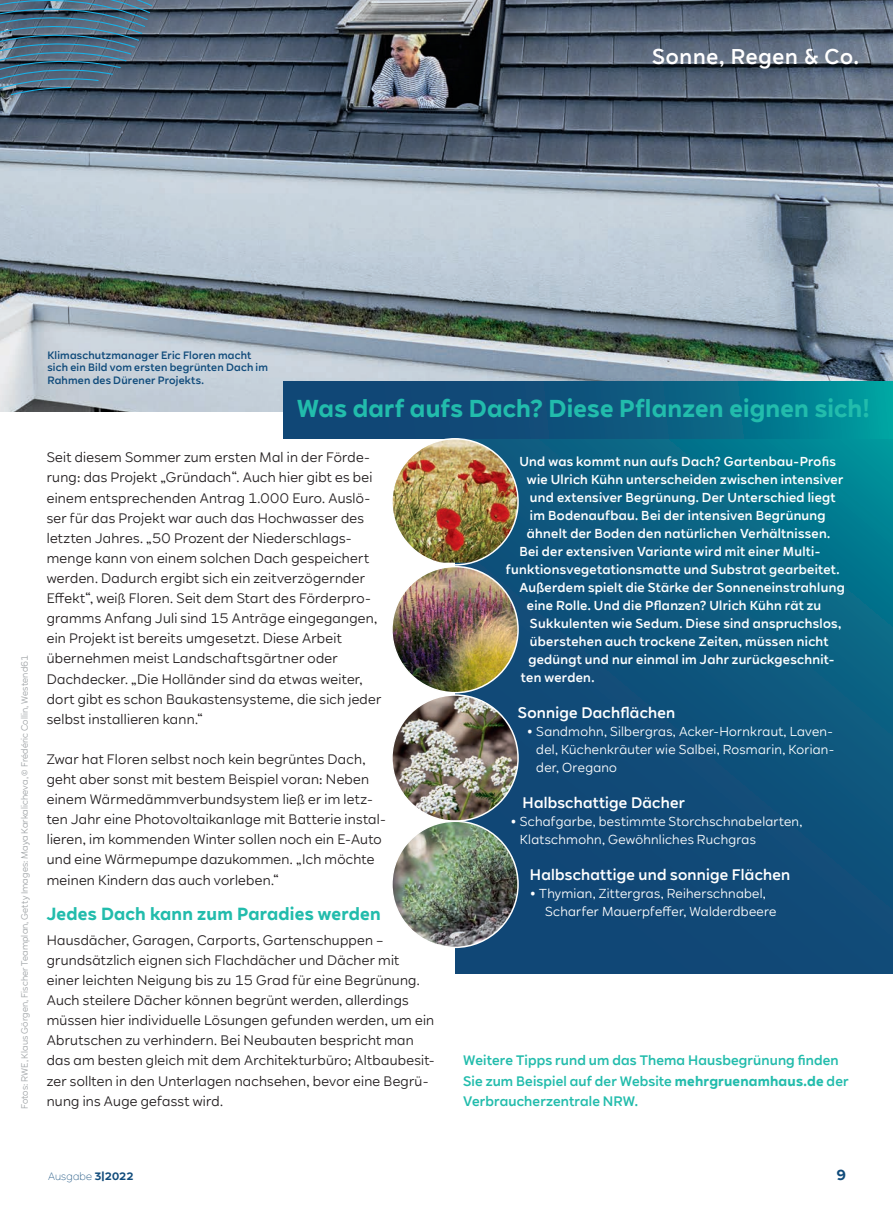
<style>
.page{position:relative;width:893px;height:1212px;background:#fff}
.page>*{position:absolute;margin:0;border:0;box-sizing:border-box;transform-origin:0 0}
.t1{font:700 24px "RWE Sans";letter-spacing:.01em;color:#22bcac}
.t2{font:500 21px "RWE Sans";letter-spacing:.035em;color:#fff}
.t3{font:700 17.25px "RWE Sans";letter-spacing:.01em;color:#22bcac}
.t4{font:500 15px "RWE Sans";letter-spacing:.015em;color:#fff}
.t5{font:700 14.25px "RWE Sans";color:#104b7b}
.t6{font:13.5px/20.1px "RWE Sans";letter-spacing:.02em;color:#231f20}
.t7{font:500 13.5px/20.1px "RWE Sans";letter-spacing:.01em;color:#22bcac}
.t8{font:500 12.75px "RWE Sans";letter-spacing:.02em;color:#fff}
.t9{font:12.75px/18px "RWE Sans";letter-spacing:.02em;color:#fff}
.t10{font:500 10.5px/12.6px "RWE Sans";letter-spacing:.02em;color:#104b7b}
.t11{font:300 10.5px "RWE Sans";letter-spacing:.015em;color:#104b7b}
.t12{font:9px "RWE Sans";letter-spacing:.015em;color:#9fa3a6}
.s1{font-size:16.5px}
.s2{font-weight:700}
</style>
<div class="page">
<img style="left:0;top:0;width:893px;height:412px">
<svg style="left:455px;top:438px;width:438px;height:536px;background:#0e577e"></svg>
<svg style="left:283px;top:382px;width:610px;height:56px;background:#0b5e81"></svg>
<svg style="left:0;top:0;width:158px;height:96px;background:#496479"></svg>
<img style="left:394px;top:439px;width:124px;height:124px">
<img style="left:392px;top:695px;width:126px;height:126px;border-radius:63px">
<img style="left:394px;top:567px;width:124px;height:125px">
<img style="left:392px;top:821px;width:126px;height:126px;border-radius:63px">
<h2 class="t2" style="left:652px;top:43px;width:208px">Sonne, Regen &amp; Co.</h2>
<p class="t12" style="left:19px;top:1109px;width:456px;rotate:-90deg">Fotos: RWE, Klaus Görgen, Fischer Teamplan, Getty Images: Maya Karkalicheva, © Frédéric Collin, Westend61</p>
<p class="t10" style="left:47px;top:349px;width:222px">Klimaschutzmanager Eric Floren macht sich ein Bild vom ersten begrünten Dach im<br>Rahmen des Dürener Projekts.</p>
<h1 class="t1" style="left:297px;top:393px;width:574px">Was darf aufs Dach? Diese Pflanzen eignen sich!</h1>
<p class="t6" style="left:47px;top:448px;width:336px">Seit diesem Sommer zum ersten Mal in der Förde&shy;rung: das Projekt „Gründach“. Auch hier gibt es bei einem entsprechenden Antrag 1.000 Euro. Auslö&shy;ser für das Projekt war auch das Hochwasser des letzten Jahres. „50 Prozent der Niederschlags&shy;menge kann von einem solchen Dach gespeichert werden. Dadurch ergibt sich ein zeitverzögernder Effekt“, weiß Floren. Seit dem Start des Förderpro&shy;gramms Anfang Juli sind 15 Anträge eingegangen, ein Projekt ist bereits umgesetzt. Diese Arbeit übernehmen meist Landschaftsgärtner oder Dachdecker. „Die Holländer sind da etwas weiter, dort gibt es schon Baukastensysteme, die sich jeder selbst installieren kann.“</p>
<p class="t6" style="left:47px;top:749px;width:341px">Zwar hat Floren selbst noch kein begrüntes Dach, geht aber sonst mit bestem Beispiel voran: Neben einem Wärmedämmverbundsystem ließ er im letz&shy;ten Jahr eine Photovoltaikanlage mit Batterie instal&shy;lieren, im kommenden Winter sollen noch ein E-Auto und eine Wärmepumpe dazukommen. „Ich möchte meinen Kindern das auch vorleben.“</p>
<p class="t3" style="left:47px;top:903px;width:336px">Jedes Dach kann zum Paradies werden</p>
<p class="t6" style="left:47px;top:930px;width:389px">Hausdächer, Garagen, Carports, Gartenschuppen – grundsätzlich eignen sich Flachdächer und Dächer mit einer leichten Neigung bis zu 15 Grad für eine Begrünung.<br>Auch steilere Dächer können begrünt werden, allerdings müssen hier individuelle Lösungen gefunden werden, um ein Abrutschen zu verhindern. Bei Neubauten bespricht man das am besten gleich mit dem Architekturbüro; Altbaubesit&shy;zer sollten in den Unterlagen nachsehen, bevor eine Begrü&shy;nung ins Auge gefasst wird.</p>
<p class="t8" style="left:519px;top:453px;width:318px">Und was kommt nun aufs Dach? Gartenbau-Profis</p>
<p class="t8" style="left:527px;top:471px;width:318px">wie Ulrich Kühn unterscheiden zwischen intensiver</p>
<p class="t8" style="left:530px;top:489px;width:307px">und extensiver Begrünung. Der Unterschied liegt</p>
<p class="t8" style="left:530px;top:507px;width:297px">im Bodenaufbau. Bei der intensiven Begrünung</p>
<p class="t8" style="left:527px;top:525px;width:305px">ähnelt der Boden den natürlichen Verhältnissen.</p>
<p class="t8" style="left:519px;top:543px;width:302px">Bei der extensiven Variante wird mit einer Multi-</p>
<p class="t8" style="left:506px;top:561px;width:335px">funktionsvegetationsmatte und Substrat gearbeitet.</p>
<p class="t8" style="left:519px;top:579px;width:327px">Außerdem spielt die Stärke der Sonneneinstrahlung</p>
<p class="t8" style="left:527px;top:597px;width:296px">eine Rolle. Und die Pflanzen? Ulrich Kühn rät zu</p>
<p class="t8" style="left:530px;top:615px;width:313px">Sukkulenten wie Sedum. Diese sind anspruchslos,</p>
<p class="t8" style="left:530px;top:633px;width:300px">überstehen auch trockene Zeiten, müssen nicht</p>
<p class="t8" style="left:528px;top:651px;width:307px">gedüngt und nur einmal im Jahr zurückgeschnit-</p>
<p class="t8" style="left:521px;top:669px;width:75px">ten werden.</p>
<p class="t4" style="left:518px;top:703px;width:159px">Sonnige Dachflächen</p>
<p class="t9" style="left:536px;top:722px;width:299px;text-align:justify;text-indent:-9px"><span class="s1">•</span> Sandmohn, Silbergras, Acker-Hornkraut, Laven&shy;del, Küchenkräuter wie Salbei, Rosmarin, Korian&shy;der, Oregano</p>
<p class="t4" style="left:522px;top:793px;width:164px">Halbschattige Dächer</p>
<p class="t9" style="left:520px;top:812px;width:284px;text-indent:-9px"><span class="s1">•</span> Schafgarbe, bestimmte Storchschnabelarten,<br>Klatschmohn, Gewöhnliches Ruchgras</p>
<p class="t4" style="left:530px;top:865px;width:262px">Halbschattige und sonnige Flächen</p>
<p class="t9" style="left:545px;top:884px;width:233px;text-indent:-15px"><span class="s1">•</span> Thymian, Zittergras, Reiherschnabel,<br>Scharfer Mauerpfeffer, Walderdbeere</p>
<p class="t7" style="left:463px;top:1051px;width:387px">Weitere Tipps rund um das Thema Hausbegrünung finden<br>Sie zum Beispiel auf der Website <span class="s2">mehrgruenamhaus.de</span> der<br>Verbraucherzentrale NRW.</p>
<p class="t11" style="left:48px;top:1170px;width:87px">Ausgabe <span class="s2">3|2022</span></p>
<p class="t5" style="left:836px;top:1166px;width:11px">9</p>
</div>
